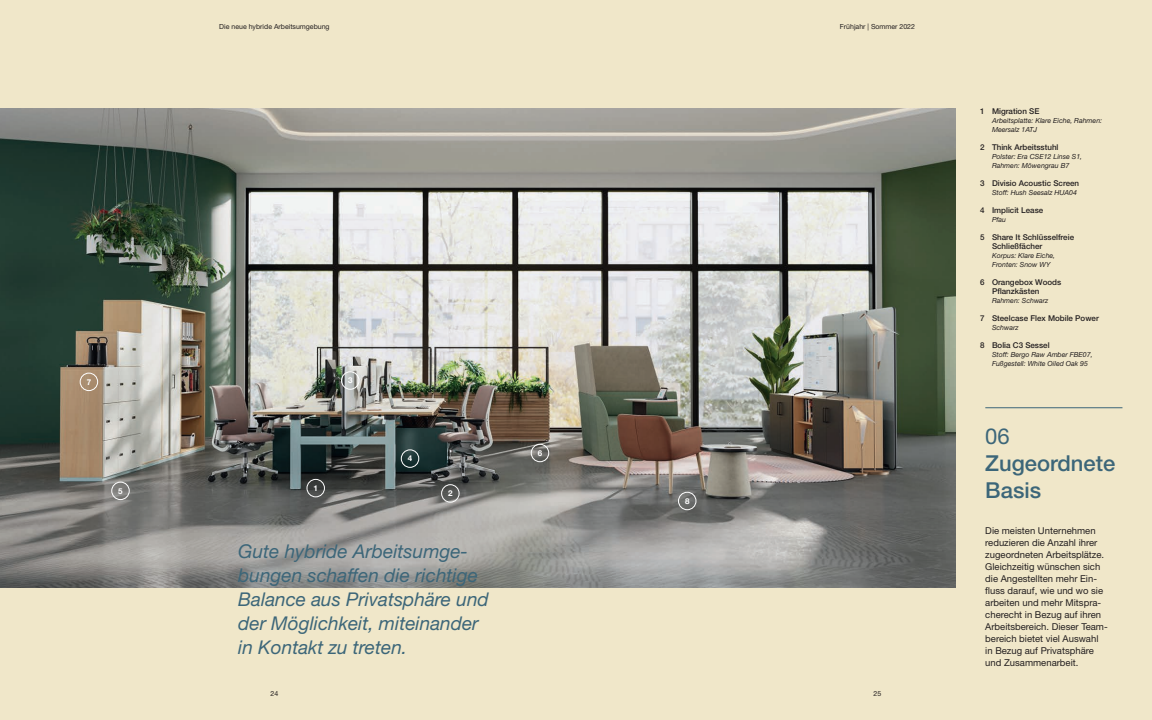
<style>
.page{position:relative;width:1152px;height:720px;background:#f0e7c9}
.page>*{position:absolute;margin:0;border:0;box-sizing:border-box;transform-origin:0 0}
.t1{font:500 22px/27px "Helvetica Neue LT Pro";color:#3c6679}
.t2{font:22px "Helvetica Neue LT Pro";color:#3c6679}
.t3{font:italic 19px/24px "Helvetica Neue LT Pro";color:#3c6679}
.t4{font:9.5px/12px "Helvetica Neue LT Pro";color:#231f20}
.t5{font:500 8px/9px "Helvetica Neue LT Pro";color:#231f20}
.t6{font:700 8px "Helvetica Neue LT Pro";color:#fff}
.t7{font:italic 7px/9px "Helvetica Neue LT Pro";color:#231f20}
.t8{font:7px "Helvetica Neue LT Pro";color:#231f20}
</style>
<div class="page">
<hr style="left:985px;top:408px;width:137px;height:1px;background:#3c6679">
<img style="left:0;top:108px;width:956px;height:480px">
<div style="left:80px;top:373px;width:18px;height:18px;border:1px solid #fff;border-radius:50%"></div>
<div style="left:111px;top:482px;width:19px;height:18px;border:1px solid #fff;border-radius:50%"></div>
<div style="left:307px;top:479px;width:18px;height:18px;border:1px solid #fff;border-radius:50%"></div>
<div style="left:341px;top:372px;width:18px;height:18px;border:1px solid #fff;border-radius:50%"></div>
<div style="left:401px;top:450px;width:18px;height:18px;border:1px solid #fff;border-radius:50%"></div>
<div style="left:441px;top:484px;width:18px;height:18px;border:1px solid #fff;border-radius:50%"></div>
<div style="left:531px;top:444px;width:18px;height:18px;border:1px solid #fff;border-radius:50%"></div>
<div style="left:678px;top:492px;width:18px;height:18px;border:1px solid #fff;border-radius:50%"></div>
<p class="t8" style="left:219px;top:23px;width:112px">Die neue hybride Arbeitsumgebung</p>
<p class="t6" style="left:87px;top:377px;width:6px">7</p>
<p class="t6" style="left:348px;top:376px;width:6px">3</p>
<p class="t6" style="left:118px;top:486px;width:6px">5</p>
<p class="t6" style="left:313px;top:483px;width:6px">1</p>
<p class="t6" style="left:408px;top:454px;width:6px">4</p>
<p class="t6" style="left:448px;top:489px;width:6px">2</p>
<h2 class="t3" style="left:238px;top:539px;width:252px">Gute hybride Arbeitsumge&shy;bungen schaffen die richtige<br>Balance aus Privatsphäre und der Möglichkeit, miteinander in Kontakt zu treten.</h2>
<p class="t8" style="left:271px;top:689px;width:9px">24</p>
<p class="t6" style="left:538px;top:448px;width:6px">6</p>
<p class="t6" style="left:685px;top:496px;width:6px">8</p>
<p class="t8" style="left:840px;top:23px;width:77px">Frühjahr | Sommer 2022</p>
<p class="t8" style="left:874px;top:689px;width:9px">25</p>
<p class="t5" style="left:980px;top:107px;width:61px">1 Migration SE</p>
<p class="t7" style="left:992px;top:116px;width:112px">Arbeitsplatte: Klare Eiche, Rahmen:<br>Meersalz 1ATJ</p>
<p class="t5" style="left:980px;top:143px;width:80px">2 Think Arbeitsstuhl</p>
<p class="t7" style="left:992px;top:152px;width:92px">Polster: Era CSE12 Linse S1,<br>Rahmen: Möwengrau B7</p>
<p class="t5" style="left:980px;top:179px;width:101px">3 Divisio Acoustic Screen</p>
<p class="t7" style="left:992px;top:188px;width:87px">Stoff: Hush Seesalz HUA04</p>
<p class="t5" style="left:980px;top:206px;width:65px">4 Implicit Lease</p>
<p class="t7" style="left:992px;top:215px;width:16px">Pfau</p>
<p class="t5" style="left:992px;top:233px;width:84px;text-indent:-12px">5 Share It Schlüsselfreie<br>Schließfächer</p>
<p class="t7" style="left:992px;top:251px;width:65px">Korpus: Klare Eiche,<br>Fronten: Snow WY</p>
<p class="t5" style="left:992px;top:278px;width:71px;text-indent:-12px">6 Orangebox Woods<br>Pflanzkästen</p>
<p class="t7" style="left:992px;top:296px;width:58px">Rahmen: Schwarz</p>
<p class="t5" style="left:980px;top:314px;width:120px">7 Steelcase Flex Mobile Power</p>
<p class="t7" style="left:992px;top:323px;width:28px">Schwarz</p>
<p class="t5" style="left:980px;top:341px;width:71px">8 Bolia C3 Sessel</p>
<p class="t7" style="left:992px;top:350px;width:102px">Stoff: Bergo Raw Amber FBE07,<br>Fußgestell: White Oiled Oak 95</p>
<h1 class="t2" style="left:985px;top:423px;width:26px">06</h1>
<h1 class="t1" style="left:985px;top:449px;width:132px">Zugeordnete<br>Basis</h1>
<p class="t4" style="left:985px;top:524px;width:124px">Die meisten Unternehmen reduzieren die Anzahl ihrer zugeordneten Arbeitsplätze.<br>Gleichzeitig wünschen sich die Angestellten mehr Ein&shy;fluss darauf, wie und wo sie arbeiten und mehr Mitspra&shy;cherecht in Bezug auf ihren<br>Arbeitsbereich. Dieser Team&shy;bereich bietet viel Auswahl in Bezug auf Privatsphäre und Zusammenarbeit.</p>
</div>
